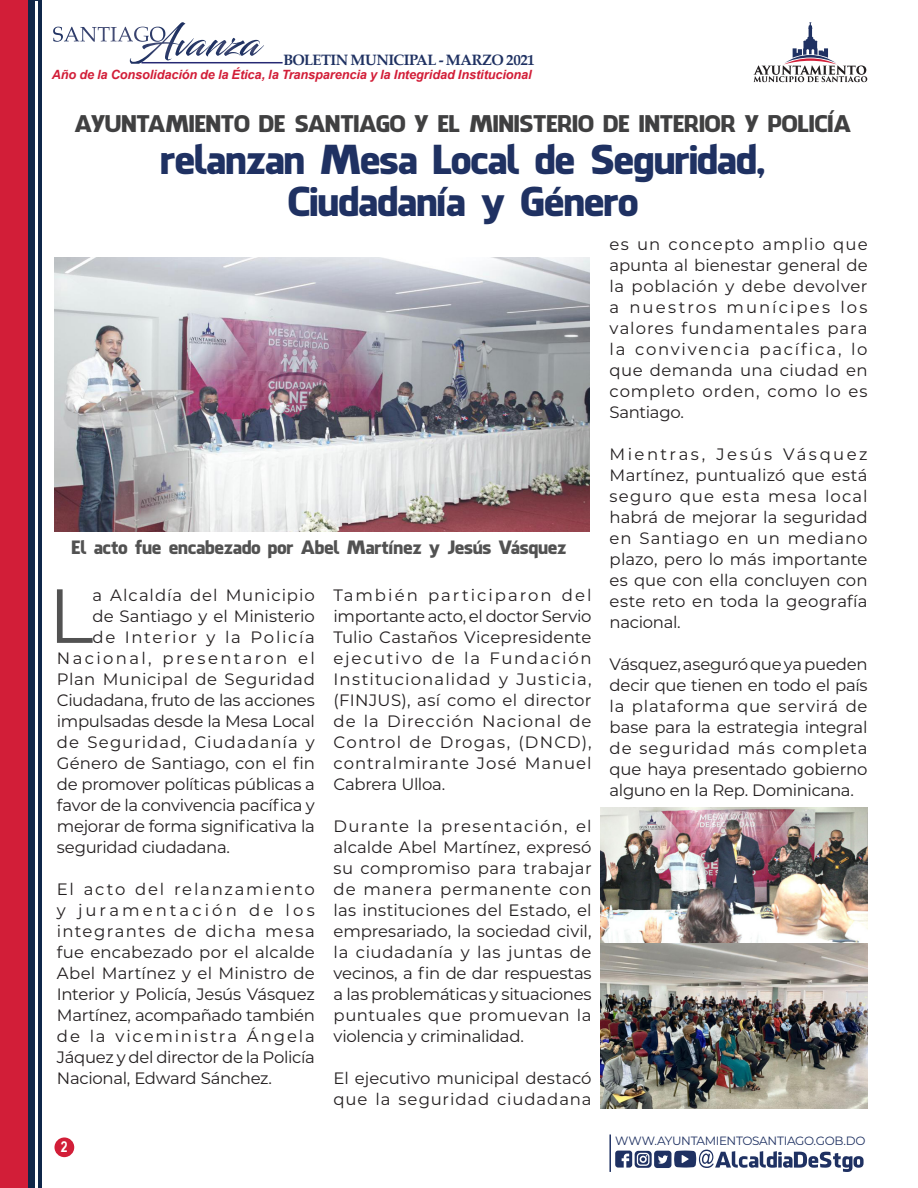
<style>
.page{position:relative;width:918px;height:1188px;background:#fff}
.page>*{position:absolute;margin:0;border:0;box-sizing:border-box;transform-origin:0 0}
.t1{font:76.5px "Montserrat";color:#525252}
.t2{font:39px "Facebook Letter Faces";letter-spacing:-.025em;color:#1f3162}
.t3{font:22.5px "Facebook Letter Faces";letter-spacing:-.01em;color:#404041}
.t4{font:18px "Facebook Letter Faces";letter-spacing:-.015em;color:#525252}
.t5{font:16.5px/21px "Montserrat";letter-spacing:-.005em;color:#231f20;text-align:justify}
.t6{font:16.5px/21px "Montserrat";letter-spacing:.015em;color:#231f20}
.t7{font:16.5px "Montserrat";letter-spacing:.03em;color:#231f20}
.t8{font:16.5px "Montserrat";letter-spacing:.065em;color:#231f20}
.t9{font:16.5px "Montserrat";letter-spacing:.145em;color:#231f20}
.t10{font:16.5px "Montserrat";letter-spacing:.055em;color:#231f20}
.t11{font:16.5px "Montserrat";letter-spacing:.1em;color:#231f20}
.t12{font:700 15px "Palatino Linotype";letter-spacing:-.035em;color:#1f3162}
.t13{font:700 15px "Arial Narrow";color:#fff}
.t14{font:italic 700 12.75px "Arial";letter-spacing:-.01em;color:#d21e38}
.t15{font:12px "Montserrat";letter-spacing:-.025em;color:#1f3162}
</style>
<div class="page">
<div style="left:0;top:0;width:28px;height:1188px;background:#d21e38"></div>
<div style="left:28px;top:0;width:14px;height:1188px;background:#0f2649"></div>
<hr style="left:35px;top:1px;width:3px;height:1187px;background:#fff">
<svg style="left:753px;top:22px;width:114px;height:60px"></svg>
<svg style="left:53px;top:22px;width:211px;height:42px"></svg>
<hr style="left:141px;top:62px;width:142px;height:1px;background:#262973">
<hr style="left:609px;top:1134px;width:2px;height:38px;background:#1f3162">
<div style="left:54px;top:1137px;width:20px;height:20px;background:#d21e38;border-radius:50%"></div>
<svg style="left:615px;top:1150px;width:249px;height:22px"></svg>
<img style="left:54px;top:258px;width:535px;height:274px">
<img style="left:601px;top:807px;width:267px;height:136px">
<img style="left:601px;top:943px;width:267px;height:166px">
<p class="t12" style="left:283px;top:49px;width:253px">BOLETIN MUNICIPAL - MARZO 2021</p>
<p class="t14" style="left:52px;top:67px;width:481px">Año de la Consolidación de la Ética, la Transparencia y la Integridad Institucional</p>
<p class="t3" style="left:75px;top:110px;width:778px">AYUNTAMIENTO DE SANTIAGO Y EL MINISTERIO DE INTERIOR Y POLICÍA</p>
<p class="t2" style="left:160px;top:136px;width:607px">relanzan Mesa Local de Seguridad,</p>
<p class="t2" style="left:288px;top:178px;width:352px">Ciudadanía y Género</p>
<p class="t4" style="left:72px;top:537px;width:496px">El acto fue encabezado por Abel Martínez y Jesús Vásquez</p>
<p class="t1" style="left:48px;top:563px;width:47px">L</p>
<p class="t10" style="left:93px;top:584px;width:224px">a Alcaldía del Municipio</p>
<p class="t5" style="left:334px;top:584px;width:260px">También participaron del importante acto, el doctor Servio Tulio Castaños Vicepresidente ejecutivo de la Fundación Institucionalidad y Justicia, (FINJUS), así como el director de la Dirección Nacional de Control de Drogas, (DNCD), contralmirante José Manuel Cabrera Ulloa.</p>
<p class="t5" style="left:334px;top:815px;width:260px">Durante la presentación, el alcalde Abel Martínez, expresó su compromiso para trabajar de manera permanente con las instituciones del Estado, el empresariado, la sociedad civil, la ciudadanía y las juntas de vecinos, a fin de dar respuestas a las problemáticas y situaciones puntuales que promuevan la violencia y criminalidad.</p>
<p class="t6" style="left:334px;top:1067px;width:260px">El ejecutivo municipal destacó que la seguridad ciudadana</p>
<p class="t5" style="left:93px;top:605px;width:224px">de Santiago y el Ministerio</p>
<p class="t11" style="left:93px;top:626px;width:224px">de Interior y la Policía</p>
<p class="t9" style="left:57px;top:647px;width:259px">Nacional, presentaron el</p>
<p class="t7" style="left:57px;top:668px;width:259px">Plan Municipal de Seguridad</p>
<p class="t5" style="left:57px;top:689px;width:259px">Ciudadana, fruto de las acciones</p>
<p class="t5" style="left:57px;top:710px;width:259px">impulsadas desde la Mesa Local</p>
<p class="t8" style="left:57px;top:731px;width:259px">de Seguridad, Ciudadanía y</p>
<p class="t5" style="left:57px;top:752px;width:259px">Género de Santiago, con el fin</p>
<p class="t5" style="left:57px;top:773px;width:259px">de promover políticas públicas a</p>
<p class="t5" style="left:57px;top:794px;width:259px">favor de la convivencia pacífica y</p>
<p class="t5" style="left:57px;top:815px;width:259px">mejorar de forma significativa la</p>
<p class="t5" style="left:57px;top:836px;width:175px">seguridad ciudadana.</p>
<p class="t5" style="left:57px;top:878px;width:259px">El acto del relanzamiento y juramentación de los integrantes de dicha mesa fue encabezado por el alcalde Abel Martínez y el Ministro de Interior y Policía, Jesús Vásquez Martínez, acompañado también de la viceministra Ángela Jáquez y del director de la Policía Nacional, Edward Sánchez.</p>
<p class="t5" style="left:610px;top:233px;width:260px">es un concepto amplio que apunta al bienestar general de la población y debe devolver a nuestros munícipes los valores fundamentales para la convivencia pacífica, lo que demanda una ciudad en completo orden, como lo es Santiago.</p>
<p class="t5" style="left:610px;top:443px;width:260px">Mientras, Jesús Vásquez Martínez, puntualizó que está seguro que esta mesa local habrá de mejorar la seguridad en Santiago en un mediano plazo, pero lo más importante es que con ella concluyen con este reto en toda la geografía nacional.</p>
<p class="t5" style="left:610px;top:653px;width:260px">Vásquez, aseguró que ya pueden decir que tienen en todo el país la plataforma que servirá de base para la estrategia integral de seguridad más completa que haya presentado gobierno alguno en la Rep. Dominicana.</p>
<p class="t13" style="left:61px;top:1135px;width:8px">2</p>
<p class="t15" style="left:615px;top:1133px;width:252px">WWW.AYUNTAMIENTOSANTIAGO.GOB.DO</p>
</div>
